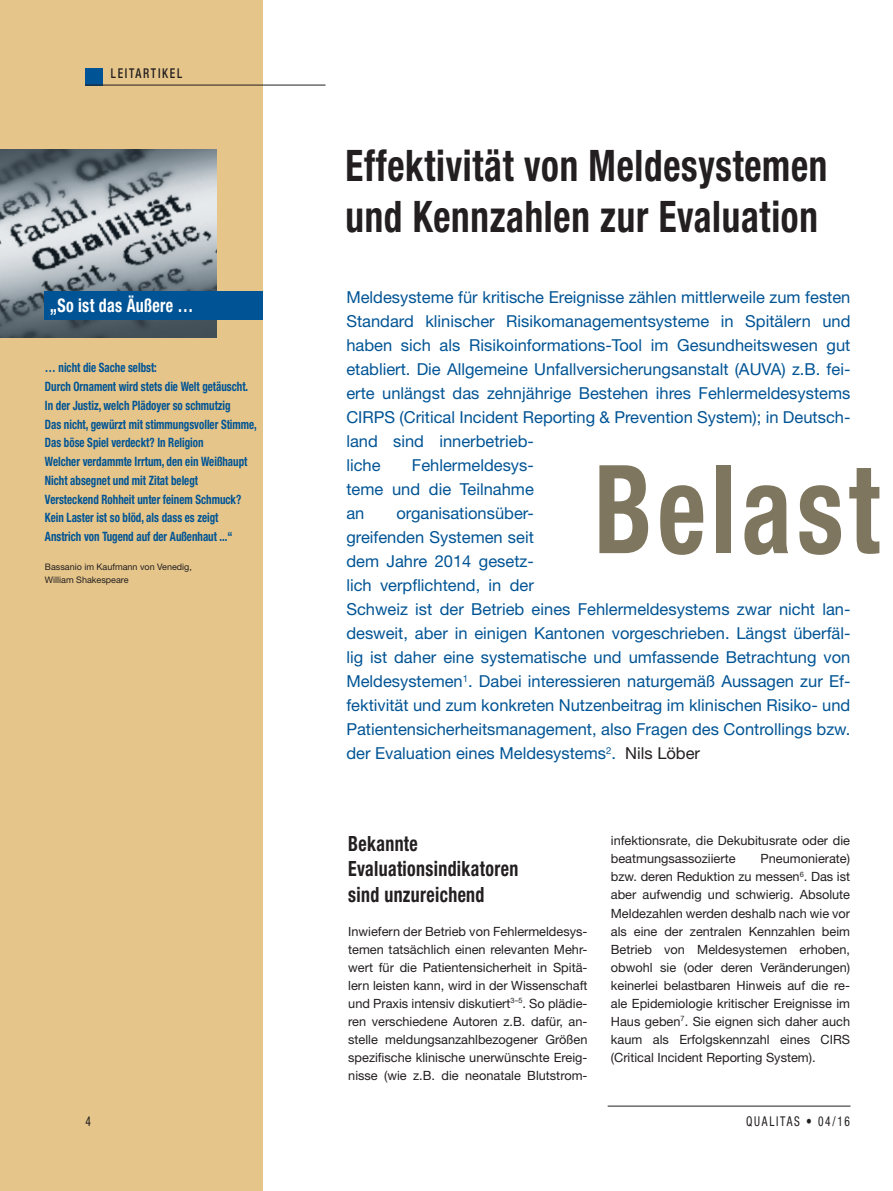
<style>
.page{position:relative;width:893px;height:1191px;background:#fff}
.page>*{position:absolute;margin:0;border:0;box-sizing:border-box;transform-origin:0 0}
.t1{font:700 condensed 123px "Helvetica Neue LT Std";letter-spacing:.05em;color:#7e765e;scale:.85 1}
.t2{font:700 condensed 43.5px/51px "Helvetica Neue LT Std";letter-spacing:.02em;color:#231f20;scale:.85 1}
.t3{font:700 condensed 21px/25.2px "Helvetica Neue LT Std";letter-spacing:.02em;color:#231f20;scale:.85 1}
.t4{font:700 condensed 18.75px "Helvetica Neue LT Std";letter-spacing:.02em;color:#fff;scale:.85 1}
.t5{font:16.5px/24px "Helvetica Neue LT Std";color:#005495}
.t6{font:condensed 13.5px "Helvetica Neue LT Std";letter-spacing:.15em;color:#231f20;scale:.85 1}
.t7{font:500 condensed 13.5px "Helvetica Neue LT Std";letter-spacing:.15em;color:#231f20;scale:.85 1}
.t8{font:700 condensed 12.9px/18.8px "Helvetica Neue LT Std";color:#005495;scale:.85 1}
.t9{font:12.75px/18px "Helvetica Neue LT Std";color:#231f20;text-align:justify}
.t10{font:9px/13.5px "Helvetica Neue LT Std";color:#231f20}
.s1{color:#231f20}
</style>
<div class="page">
<hr style="left:608px;top:1105px;width:242px;height:1px;background:#231f20">
<div style="left:0;top:0;width:263px;height:1191px;background:#e5c58a"></div>
<img style="left:0;top:149px;width:217px;height:189px">
<div style="left:85px;top:68px;width:17px;height:17px;background:#005495"></div>
<hr style="left:85px;top:85px;width:241px;height:1px;background:#231f20">
<div style="left:44px;top:291px;width:219px;height:29px;background:#005495"></div>
<p class="t7" style="left:111px;top:65px;width:85px">LEITARTIKEL</p>
<h2 class="t2" style="left:345px;top:140px;width:568px">Effektivität von Meldesystemen und Kennzahlen zur Evaluation</h2>
<p class="t4" style="left:50px;top:294px;width:171px">„So ist das Äußere …</p>
<p class="t5" style="left:346px;top:285px;width:506px">Meldesysteme für kritische Ereignisse zählen mittlerweile zum festen Standard klinischer Risikomanagementsysteme in Spitälern und haben sich als Risikoinformations-Tool im Gesundheitswesen gut etabliert. Die Allgemeine Unfallversicherungsanstalt (AUVA) z.B. fei&shy;erte unlängst das zehnjährige Bestehen ihres Fehlermeldesystems CIRPS (Critical Incident Reporting &amp; Prevention System); in Deutsch&shy;land sind innerbetrieb-<br>liche</p>
<p class="t8" style="left:45px;top:358px;width:251px">… nicht die Sache selbst:<br>Durch Ornament wird stets die Welt getäuscht.<br>In der Justiz, welch Plädoyer so schmutzig<br>Das nicht, gewürzt mit stimmungsvoller Stimme, Das böse Spiel verdeckt? In Religion<br>Welcher verdammte Irrtum, den ein Weißhaupt Nicht absegnet und mit Zitat belegt<br>Versteckend Rohheit unter feinem Schmuck?<br>Kein Laster ist so blöd, als dass es zeigt Anstrich von Tugend auf der Außenhaut ...“</p>
<p class="t10" style="left:45px;top:559px;width:149px">Bassanio im Kaufmann von Venedig,<br>William Shakespeare</p>
<p class="t5" style="left:346px;top:453px;width:189px;text-align:justify;text-indent:66px">Fehlermeldesys&shy;teme und die Teilnahme an</p>
<h1 class="t1" style="left:594px;top:435px;width:337px">Belast</h1>
<p class="t5" style="left:346px;top:501px;width:506px;text-indent:50px">organisationsüber-<br>greifenden Systemen seit<br>dem Jahre 2014 gesetz-<br>lich verpflichtend, in der<br>Schweiz ist der Betrieb eines Fehlermeldesystems zwar nicht lan&shy;desweit, aber in einigen Kantonen vorgeschrieben. Längst überfäl&shy;lig ist daher eine systematische und umfassende Betrachtung von Meldesystemen<sup>1</sup>. Dabei interessieren naturgemäß Aussagen zur Ef&shy;fektivität und zum konkreten Nutzenbeitrag im klinischen Risiko- und Patientensicherheitsmanagement, also Fragen des Controllings bzw. der Evaluation eines Meldesystems<sup>2</sup>. <span class="s1">Nils Löber</span></p>
<p class="t3" style="left:348px;top:831px;width:202px">Bekannte<br>Evaluationsindikatoren sind unzureichend</p>
<p class="t9" style="left:348px;top:921px;width:241px">Inwiefern der Betrieb von Fehlermeldesys&shy;temen tatsächlich einen relevanten Mehr&shy;wert für die Patientensicherheit in Spitä&shy;lern leisten kann, wird in der Wissenschaft und Praxis intensiv diskutiert<sup>3–5</sup>. So plädie&shy;ren verschiedene Autoren z.B. dafür, an&shy;stelle meldungsanzahlbezogener Größen spezifische klinische unerwünschte Ereig&shy;nisse (wie z.B. die neonatale Blutstrom-</p>
<p class="t9" style="left:611px;top:831px;width:241px">infektionsrate, die Dekubitusrate oder die beatmungsassoziierte</p>
<p class="t9" style="left:611px;top:849px;width:241px;text-indent:150px">Pneumonierate) bzw. deren Reduktion zu messen<sup>6</sup>. Das ist aber aufwendig und schwierig. Absolute Meldezahlen werden deshalb nach wie vor als eine der zentralen Kennzahlen beim Betrieb von Meldesystemen erhoben, obwohl sie (oder deren Veränderungen) keinerlei belastbaren Hinweis auf die re&shy;ale Epidemiologie kritischer Ereignisse im Haus geben<sup>7</sup>. Sie eignen sich daher auch kaum als Erfolgskennzahl eines CIRS (Critical Incident Reporting System).</p>
<p class="t6" style="left:85px;top:1113px;width:8px">4</p>
<p class="t6" style="left:746px;top:1113px;width:124px">QUALITAS • 04/16</p>
</div>
